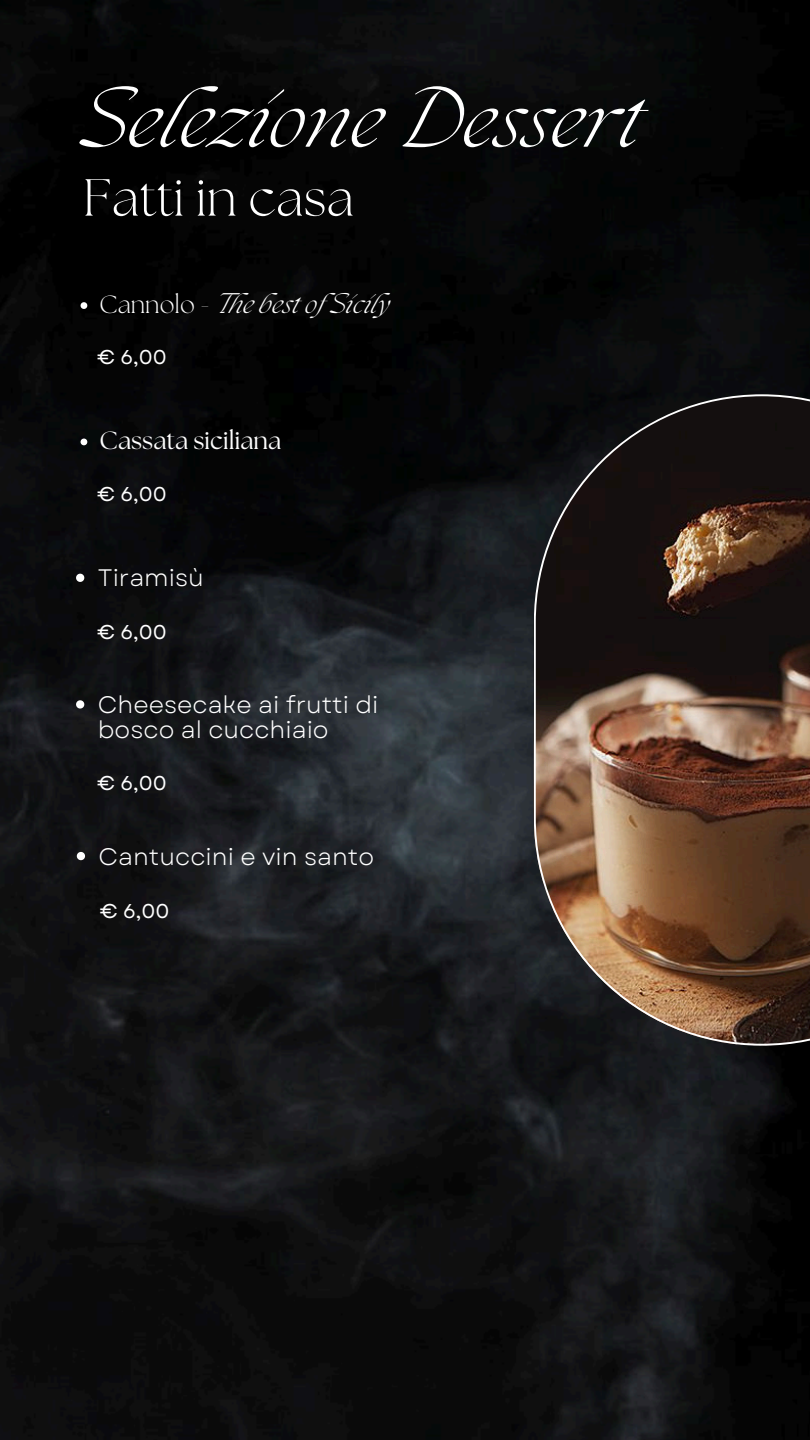
<style>
.page{position:relative;width:810px;height:1440px;background:#fff}
.page>*{position:absolute;margin:0;border:0;box-sizing:border-box;transform-origin:0 0}
.t1{font:italic 300 75.1px "The Seasons";color:#fff}
.t2{font:300 52.1px "The Seasons";color:#fff}
.t3{font:italic 300 24.9px "The Seasons";color:#fff}
.t4{font:24.9px "The Seasons";color:#fff}
.t5{font:23.9px/24.8px "Garet";color:#fff}
.t6{font:20px "Garet";color:#fff}
.s1{font-style:normal}
</style>
<div class="page">
<img style="left:0;top:0;width:810px;height:1440px">
<img style="left:534px;top:394px;width:276px;height:652px">
<svg style="left:76px;top:574px;width:8px;height:8px"></svg>
<svg style="left:81px;top:302px;width:6px;height:7px"></svg>
<svg style="left:81px;top:439px;width:6px;height:6px"></svg>
<svg style="left:76px;top:700px;width:8px;height:9px"></svg>
<svg style="left:77px;top:852px;width:8px;height:8px"></svg>
<h2 class="t1" style="left:81px;top:87px;width:563px">Selezione Dessert</h2>
<p class="t2" style="left:83px;top:174px;width:273px">Fatti in casa</p>
<p class="t3" style="left:100px;top:293px;width:292px"><span class="s1">Cannolo -</span> The best ofSicily</p>
<p class="t6" style="left:97px;top:343px;width:71px">€ 6,00</p>
<p class="t4" style="left:100px;top:429px;width:183px">Cassata siciliana</p>
<p class="t6" style="left:97px;top:479px;width:71px">€ 6,00</p>
<p class="t5" style="left:98px;top:566px;width:107px">Tiramisù</p>
<p class="t6" style="left:97px;top:617px;width:71px">€ 6,00</p>
<p class="t5" style="left:98px;top:692px;width:282px">Cheesecake ai frutti di bosco al cucchiaio</p>
<p class="t6" style="left:97px;top:769px;width:71px">€ 6,00</p>
<p class="t5" style="left:99px;top:844px;width:277px">Cantuccini e vin santo</p>
<p class="t6" style="left:100px;top:897px;width:71px">€ 6,00</p>
</div>
